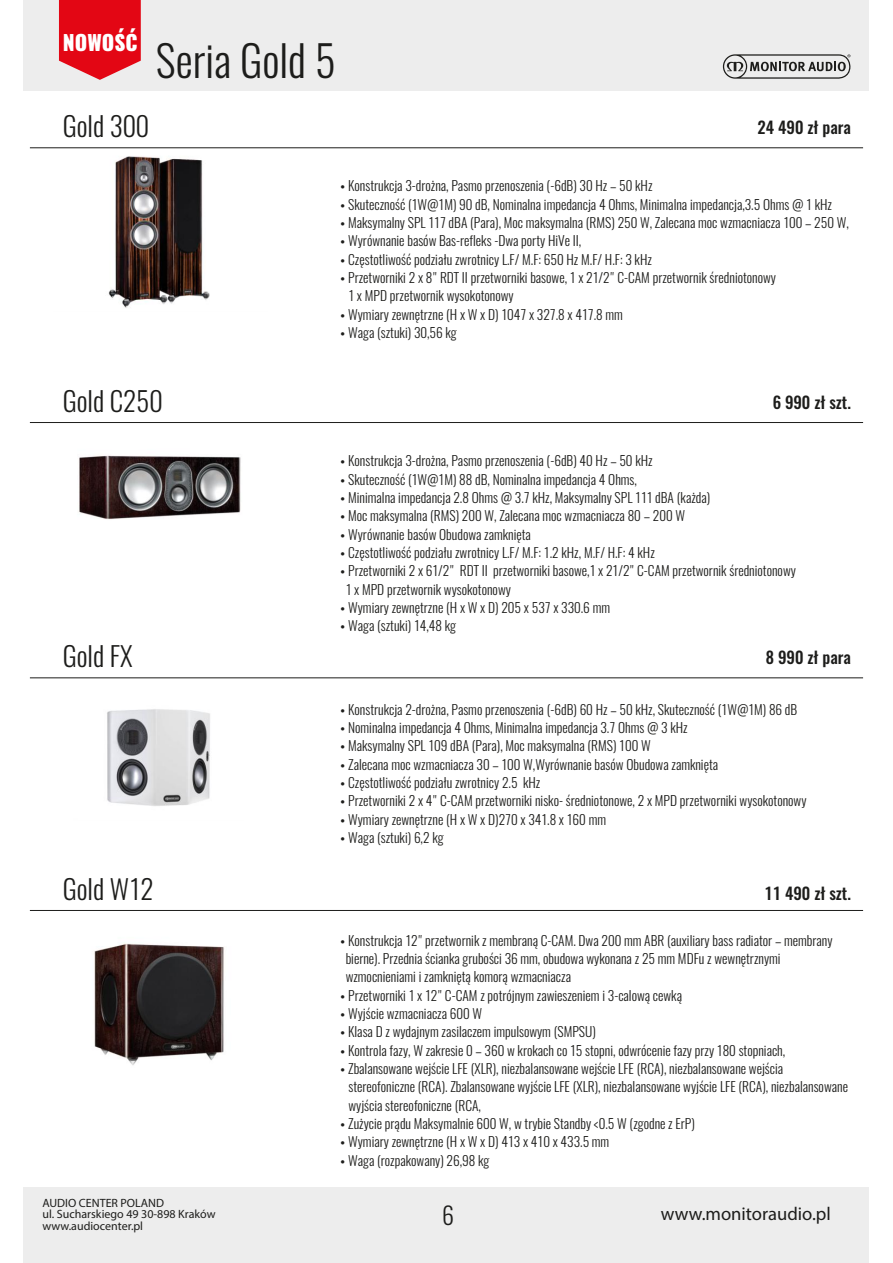
<style>
.page{position:relative;width:893px;height:1263px;background:#fff}
.page>*{position:absolute;margin:0;border:0;box-sizing:border-box;transform-origin:0 0}
.t1{font:300 42.9px "Oswald";color:#1d1d1b}
.t2{font:300 27px "Oswald";color:#1d1d1b}
.t3{font:300 24px "Oswald";color:#1d1d1b}
.t4{font:800 21px "Oswald";color:#fff}
.t5{font:18.6px "Myriad Pro";color:#1d1d1b}
.t6{font:500 16.5px "Oswald";color:#1d1d1b}
.t7{font:300 13.5px/18.3px "Oswald";color:#1d1d1b}
.t8{font:12px/11.6px "Myriad Pro";color:#1d1d1b}
</style>
<div class="page">
<img style="left:79px;top:455px;width:162px;height:64px">
<img style="left:50px;top:148px;width:218px;height:160px">
<img style="left:94px;top:943px;width:130px;height:122px">
<img style="left:107px;top:709px;width:103px;height:97px">
<div style="left:24px;top:1187px;width:845px;height:76px;background:#ededed"></div>
<div style="left:24px;top:0;width:845px;height:91px;background:#ededed"></div>
<svg style="left:723px;top:54px;width:127px;height:25px"></svg>
<hr style="left:30px;top:422px;width:833px;height:1px;background:#1d1d1b">
<hr style="left:30px;top:677px;width:833px;height:1px;background:#1d1d1b">
<hr style="left:30px;top:910px;width:833px;height:1px;background:#1d1d1b">
<hr style="left:30px;top:147px;width:833px;height:1px;background:#1d1d1b">
<svg style="left:59px;top:0;width:82px;height:80px;background:#e4222e"></svg>
<h3 class="t4" style="left:63px;top:28px;width:76px">NOWOŚĆ</h3>
<h1 class="t1" style="left:156px;top:31px;width:181px">Seria Gold 5</h1>
<h2 class="t2" style="left:63px;top:108px;width:88px">Gold 300</h2>
<p class="t6" style="left:757px;top:116px;width:95px">24 490 zł para</p>
<p class="t7" style="left:348px;top:177px;width:502px">Konstrukcja 3-drożna, Pasmo przenoszenia (-6dB) 30 Hz – 50 kHz<br>Skuteczność (1W@1M) 90 dB, Nominalna impedancja 4 Ohms, Minimalna impedancja,3.5 Ohms @ 1 kHz Maksymalny SPL 117 dBA (Para), Moc maksymalna (RMS) 250 W, Zalecana moc wzmacniacza 100 – 250 W, Wyrównanie basów Bas-refleks -Dwa porty HiVe II,<br>Częstotliwość podziału zwrotnicy L.F/ M.F: 650 Hz M.F/ H.F: 3 kHz<br>Przetworniki 2 x 8" RDT II przetworniki basowe, 1 x 21/2" C-CAM przetwornik średniotonowy<br>1 x MPD przetwornik wysokotonowy</p>
<p class="t7" style="left:348px;top:323px;width:110px">Waga (sztuki) 30,56 kg</p>
<p class="t7" style="left:348px;top:305px;width:276px">Wymiary zewnętrzne (H x W x D) 1047 x 327.8 x 417.8 mm</p>
<h2 class="t2" style="left:63px;top:382px;width:101px">Gold C250</h2>
<p class="t6" style="left:773px;top:391px;width:80px">6 990 zł szt.</p>
<h2 class="t2" style="left:63px;top:638px;width:71px">Gold FX</h2>
<h2 class="t2" style="left:63px;top:870px;width:92px">Gold W12</h2>
<p class="t7" style="left:346px;top:451px;width:452px">Konstrukcja 3-drożna, Pasmo przenoszenia (-6dB) 40 Hz – 50 kHz<br>Skuteczność (1W@1M) 88 dB, Nominalna impedancja 4 Ohms,<br>Minimalna impedancja 2.8 Ohms @ 3.7 kHz, Maksymalny SPL 111 dBA (każda)<br>Moc maksymalna (RMS) 200 W, Zalecana moc wzmacniacza 80 – 200 W<br>Wyrównanie basów Obudowa zamknięta<br>Częstotliwość podziału zwrotnicy L.F/ M.F: 1.2 kHz, M.F/ H.F: 4 kHz<br>Przetworniki 2 x 61/2" RDT II przetworniki basowe,1 x 21/2" C-CAM przetwornik średniotonowy 1 x MPD przetwornik wysokotonowy</p>
<p class="t7" style="left:348px;top:616px;width:109px">Waga (sztuki) 14,48 kg</p>
<p class="t7" style="left:348px;top:598px;width:263px">Wymiary zewnętrzne (H x W x D) 205 x 537 x 330.6 mm</p>
<p class="t6" style="left:766px;top:646px;width:87px">8 990 zł para</p>
<p class="t7" style="left:348px;top:700px;width:460px">Konstrukcja 2-drożna, Pasmo przenoszenia (-6dB) 60 Hz – 50 kHz, Skuteczność (1W@1M) 86 dB Nominalna impedancja 4 Ohms, Minimalna impedancja 3.7 Ohms @ 3 kHz<br>Maksymalny SPL 109 dBA (Para), Moc maksymalna (RMS) 100 W<br>Zalecana moc wzmacniacza 30 – 100 W,Wyrównanie basów Obudowa zamknięta<br>Częstotliwość podziału zwrotnicy 2.5 kHz<br>Przetworniki 2 x 4" C-CAM przetworniki nisko- średniotonowe, 2 x MPD przetworniki wysokotonowy</p>
<p class="t7" style="left:348px;top:828px;width:97px">Waga (sztuki) 6,2 kg</p>
<p class="t7" style="left:348px;top:810px;width:259px">Wymiary zewnętrzne (H x W x D)270 x 341.8 x 160 mm</p>
<p class="t6" style="left:764px;top:882px;width:88px">11 490 zł szt.</p>
<p class="t7" style="left:346px;top:931px;width:504px">Konstrukcja 12" przetwornik z membraną C-CAM. Dwa 200 mm ABR (auxiliary bass radiator – membrany bierne). Przednia ścianka grubości 36 mm, obudowa wykonana z 25 mm MDFu z wewnętrznymi wzmocnieniami i zamkniętą komorą wzmacniacza<br>Przetworniki 1 x 12" C-CAM z potrójnym zawieszeniem i 3-calową cewką<br>Wyjście wzmacniacza 600 W<br>Klasa D z wydajnym zasilaczem impulsowym (SMPSU)<br>Kontrola fazy, W zakresie 0 – 360 w krokach co 15 stopni, odwrócenie fazy przy 180 stopniach, Zbalansowane wejście LFE (XLR), niezbalansowane wejście LFE (RCA), niezbalansowane wejścia stereofoniczne (RCA). Zbalansowane wyjście LFE (XLR), niezbalansowane wyjście LFE (RCA), niezbalansowane wyjścia stereofoniczne (RCA,<br>Zużycie prądu Maksymalnie 600 W, w trybie Standby &lt;0.5 W (zgodne z ErP)</p>
<p class="t7" style="left:348px;top:1151px;width:143px">Waga (rozpakowany) 26,98 kg</p>
<p class="t7" style="left:348px;top:1132px;width:263px">Wymiary zewnętrzne (H x W x D) 413 x 410 x 433.5 mm</p>
<p class="t8" style="left:43px;top:1198px;width:174px">AUDIO CENTER POLAND<br>ul. Sucharskiego 49 30-898 Kraków www.audiocenter.pl</p>
<h3 class="t3" style="left:442px;top:1199px;width:13px">6</h3>
<h3 class="t5" style="left:661px;top:1206px;width:171px">www.monitoraudio.pl</h3>
</div>
